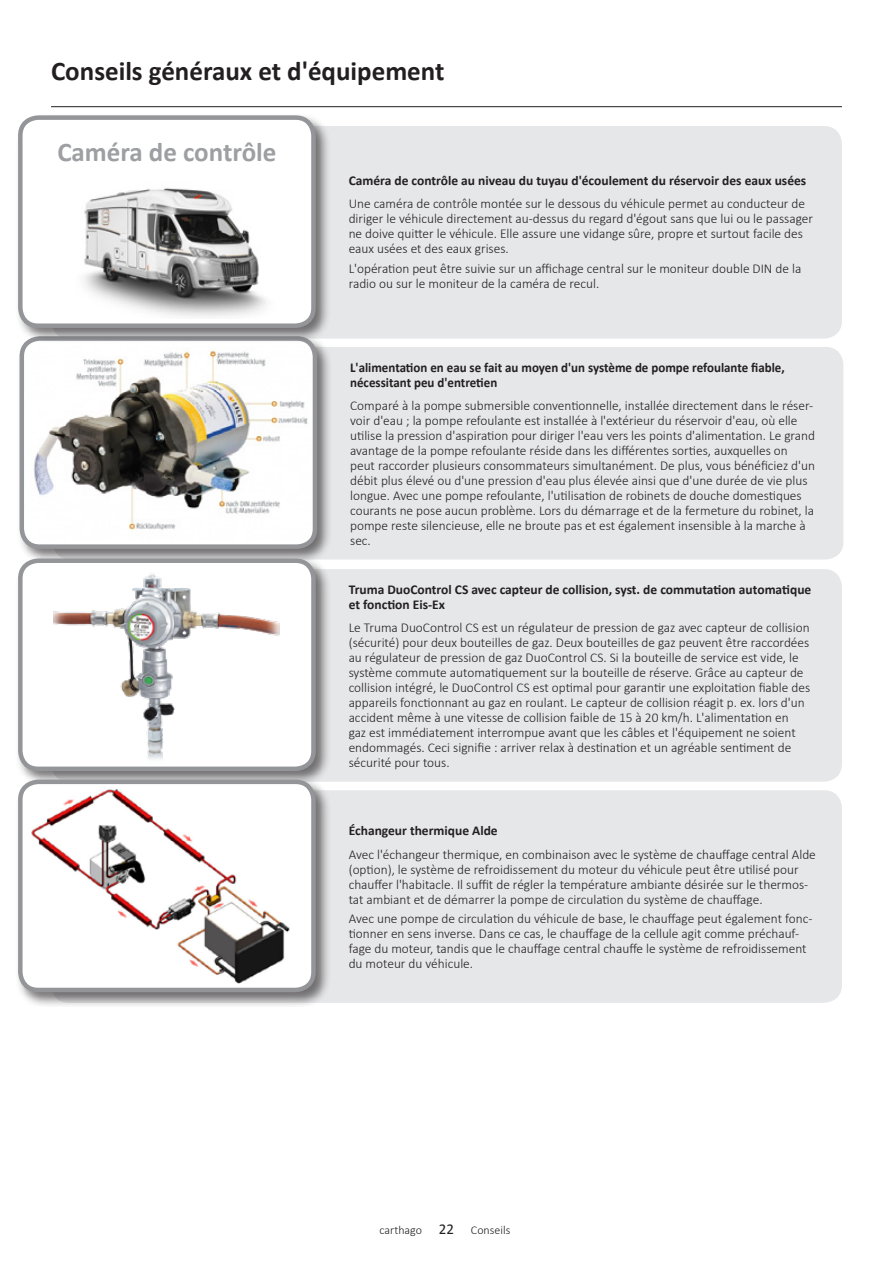
<style>
.page{position:relative;width:893px;height:1263px;background:#fff}
.page>*{position:absolute;margin:0;border:0;box-sizing:border-box;transform-origin:0 0}
.t1{font:700 27px "Calibri";color:#231f20}
.Fließtext_10pt{font:700 27px "Calibri";color:#9d9fa2}
.Überschriften_Serien{font:300 13.5px/15px "Calibri";color:#231f20}
.Überschriften_Serien-2{font:700 13.5px/15px "Calibri";color:#231f20}
.Überschriften_Serien-3{font:700 13.5px/15px "Calibri";color:#231f20;scale:.96 1}
.t2{font:300 12px "Calibri";color:#231f20}
.s1{font-weight:400;font-size:15px}
</style>
<div class="page">
<hr style="left:51px;top:106px;width:791px;height:1px;background:#231f20">
<div style="left:51px;top:126px;width:791px;height:213px;background:#e6e7e9;border-radius:18px"></div>
<div style="left:53px;top:347px;width:790px;height:212px;background:#e6e7e9;border-radius:18px"></div>
<div style="left:51px;top:569px;width:791px;height:213px;background:#e6e7e9;border-radius:18px"></div>
<div style="left:51px;top:790px;width:791px;height:213px;background:#e6e7e9;border-radius:18px"></div>
<div style="left:17px;top:333px;width:315px;height:231px;background:#231f20;opacity:.6"></div>
<img style="left:22px;top:343px;width:293px;height:197px">
<div style="left:20px;top:336px;width:297px;height:213px;border:4px solid #939598;border-radius:18px"></div>
<div style="left:15px;top:555px;width:316px;height:231px;background:#231f20;opacity:.6"></div>
<div style="left:20px;top:561px;width:293px;height:208px;background:#fff;border-radius:18px"></div>
<img style="left:54px;top:573px;width:226px;height:186px">
<div style="left:18px;top:558px;width:298px;height:213px;border:4px solid #939598;border-radius:18px"></div>
<div style="left:15px;top:777px;width:316px;height:230px;background:#231f20;opacity:.6"></div>
<div style="left:20px;top:782px;width:293px;height:208px;background:#fff;border-radius:18px"></div>
<img style="left:20px;top:788px;width:291px;height:196px">
<div style="left:18px;top:779px;width:298px;height:213px;border:4px solid #939598;border-radius:18px"></div>
<div style="left:15px;top:112px;width:316px;height:231px;background:#231f20;opacity:.6"></div>
<div style="left:20px;top:118px;width:293px;height:208px;background:#fff;border-radius:18px"></div>
<div style="left:18px;top:115px;width:298px;height:213px;border:4px solid #939598;border-radius:18px"></div>
<img style="left:84px;top:188px;width:182px;height:129px">
<p class="t1" style="left:51px;top:54px;width:395px">Conseils généraux et d'équipement</p>
<p class="Fließtext_10pt" style="left:57px;top:135px;width:221px">Caméra de contrôle</p>
<p class="Überschriften_Serien-2" style="left:349px;top:173px;width:459px">Caméra de contrôle au niveau du tuyau d'écoulement du réservoir des eaux usées</p>
<p class="Überschriften_Serien" style="left:349px;top:196px;width:466px">Une caméra de contrôle montée sur le dessous du véhicule permet au conducteur de diriger le véhicule directement au-dessus du regard d'égout sans que lui ou le passager ne doive quitter le véhicule. Elle assure une vidange sûre, propre et surtout facile des eaux usées et des eaux grises.</p>
<p class="Überschriften_Serien" style="left:349px;top:260px;width:454px">L'opération peut être suivie sur un affichage central sur le moniteur double DIN de la radio ou sur le moniteur de la caméra de recul.</p>
<p class="Überschriften_Serien-3" style="left:350px;top:359px;width:454px">L'alimentation en eau se fait au moyen d'un système de pompe refoulante fiable, nécessitant peu d'entretien</p>
<p class="Überschriften_Serien" style="left:350px;top:397px;width:466px">Comparé à la pompe submersible conventionnelle, installée directement dans le réser&shy;voir d'eau ; la pompe refoulante est installée à l'extérieur du réservoir d'eau, où elle utilise la pression d'aspiration pour diriger l'eau vers les points d'alimentation. Le grand avantage de la pompe refoulante réside dans les différentes sorties, auxquelles on peut raccorder plusieurs consommateurs simultanément. De plus, vous bénéficiez d'un débit plus élevé ou d'une pression d'eau plus élevée ainsi que d'une durée de vie plus longue. Avec une pompe refoulante, l'utilisation de robinets de douche domestiques courants ne pose aucun problème. Lors du démarrage et de la fermeture du robinet, la pompe reste silencieuse, elle ne broute pas et est également insensible à la marche à sec.</p>
<p class="Überschriften_Serien-2" style="left:349px;top:582px;width:464px">Truma DuoControl CS avec capteur de collision, syst. de commutation automatique et fonction Eis-Ex</p>
<p class="Überschriften_Serien" style="left:349px;top:620px;width:463px">Le Truma DuoControl CS est un régulateur de pression de gaz avec capteur de collision (sécurité) pour deux bouteilles de gaz. Deux bouteilles de gaz peuvent être raccordées au régulateur de pression de gaz DuoControl CS. Si la bouteille de service est vide, le système commute automatiquement sur la bouteille de réserve. Grâce au capteur de collision intégré, le DuoControl CS est optimal pour garantir une exploitation fiable des appareils fonctionnant au gaz en roulant. Le capteur de collision réagit p. ex. lors d'un accident même à une vitesse de collision faible de 15 à 20 km/h. L'alimentation en<br>gaz est immédiatement interrompue avant que les câbles et l'équipement ne soient endommagés. Ceci signifie : arriver relax à destination et un agréable sentiment de sécurité pour tous.</p>
<p class="Überschriften_Serien-2" style="left:349px;top:823px;width:151px">Échangeur thermique Alde</p>
<p class="Überschriften_Serien" style="left:349px;top:846px;width:469px">Avec l'échangeur thermique, en combinaison avec le système de chauffage central Alde (option), le système de refroidissement du moteur du véhicule peut être utilisé pour chauffer l'habitacle. Il suffit de régler la température ambiante désirée sur le thermos&shy;tat ambiant et de démarrer la pompe de circulation du système de chauffage.</p>
<p class="Überschriften_Serien" style="left:349px;top:910px;width:465px">Avec une pompe de circulation du véhicule de base, le chauffage peut également fonc&shy;tionner en sens inverse. Dans ce cas, le chauffage de la cellule agit comme préchauf&shy;fage du moteur, tandis que le chauffage central chauffe le système de refroidissement du moteur du véhicule.</p>
<p class="t2" style="left:380px;top:1222px;width:132px">carthago <span class="s1">22</span> Conseils</p>
</div>
